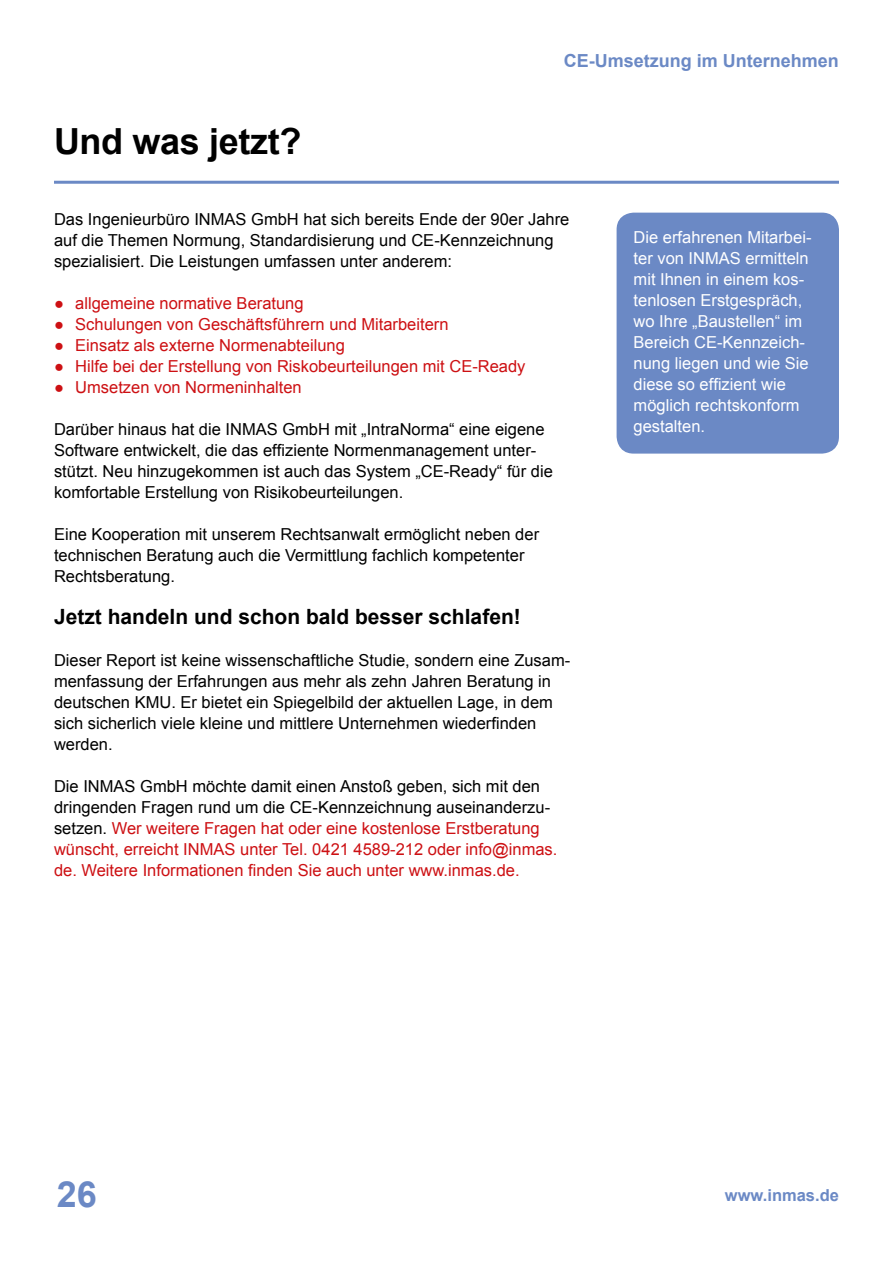
<style>
.page{position:relative;width:893px;height:1263px;background:#fff}
.page>*{position:absolute;margin:0;border:0;box-sizing:border-box;transform-origin:0 0}
.t1{font:700 36px "Arial";letter-spacing:-.01em;color:#000}
.t2{font:700 36px "Arial";color:#6b89c5}
.t3{font:700 21px "Arial";color:#000}
.t4{font:700 18px "Arial";color:#6b89c5}
.t5{font:16.5px/21px "Arial";color:#000}
.t6{font:16.5px/21px "Arial";color:#cd1013}
.t7{font:16.5px/21px "Arial";color:#fff}
.t8{font:700 16.5px "Arial";color:#6b89c5}
.s1{color:#000}
</style>
<div class="page">
<hr style="left:54px;top:181px;width:785px;height:3px;background:#6b89c5">
<div style="left:617px;top:213px;width:222px;height:241px;background:#6b89c5;border-radius:17px"></div>
<h1 class="t1" style="left:54px;top:117px;width:249px">Und was jetzt?</h1>
<p class="t4" style="left:564px;top:49px;width:277px">CE-Umsetzung im Unternehmen</p>
<p class="t5" style="left:54px;top:208px;width:517px">Das Ingenieurbüro INMAS GmbH hat sich bereits Ende der 90er Jahre auf die Themen Normung, Standardisierung und CE-Kennzeichnung spezialisiert. Die Leistungen umfassen unter anderem:</p>
<p class="t6" style="left:54px;top:292px;width:251px">● allgemeine normative Beratung</p>
<p class="t6" style="left:54px;top:313px;width:396px">● Schulungen von Geschäftsführern und Mitarbeitern</p>
<p class="t6" style="left:54px;top:335px;width:292px">● Einsatz als externe Normenabteilung</p>
<p class="t6" style="left:54px;top:356px;width:473px">● Hilfe bei der Erstellung von Riskobeurteilungen mit CE-Ready</p>
<p class="t6" style="left:54px;top:377px;width:249px">● Umsetzen von Normeninhalten</p>
<p class="t5" style="left:54px;top:419px;width:500px">Darüber hinaus hat die INMAS GmbH mit „IntraNorma“ eine eigene Software entwickelt, die das effiziente Normenmanagement unter&shy;stützt. Neu hinzugekommen ist auch das System „CE-Ready“ für die komfortable Erstellung von Risikobeurteilungen.</p>
<p class="t5" style="left:54px;top:524px;width:487px">Eine Kooperation mit unserem Rechtsanwalt ermöglicht neben der technischen Beratung auch die Vermittlung fachlich kompetenter<br>Rechtsberatung.</p>
<p class="t3" style="left:54px;top:602px;width:468px">Jetzt handeln und schon bald besser schlafen!</p>
<p class="t5" style="left:54px;top:649px;width:518px">Dieser Report ist keine wissenschaftliche Studie, sondern eine Zusam&shy;menfassung der Erfahrungen aus mehr als zehn Jahren Beratung in deutschen KMU. Er bietet ein Spiegelbild der aktuellen Lage, in dem sich sicherlich viele kleine und mittlere Unternehmen wiederfinden werden.</p>
<p class="t6" style="left:54px;top:776px;width:505px"><span class="s1">Die INMAS GmbH möchte damit einen Anstoß geben, sich mit den dringenden Fragen rund um die CE-Kennzeichnung auseinanderzu&shy;setzen.</span> Wer weitere Fragen hat oder eine kostenlose Erstberatung wünscht, erreicht INMAS unter Tel. 0421 4589-212 oder info@inmas. de. Weitere Informationen finden Sie auch unter www.inmas.de.</p>
<p class="t7" style="left:634px;top:227px;width:179px">Die erfahrenen Mitarbei&shy;ter von INMAS ermitteln mit Ihnen in einem kos&shy;tenlosen Erstgespräch, wo Ihre „Baustellen“ im<br>Bereich CE-Kennzeich&shy;nung liegen und wie Sie diese so effizient wie möglich rechtskonform gestalten.</p>
<h1 class="t2" style="left:57px;top:1170px;width:42px">26</h1>
<p class="t8" style="left:725px;top:1184px;width:115px">www.inmas.de</p>
</div>
